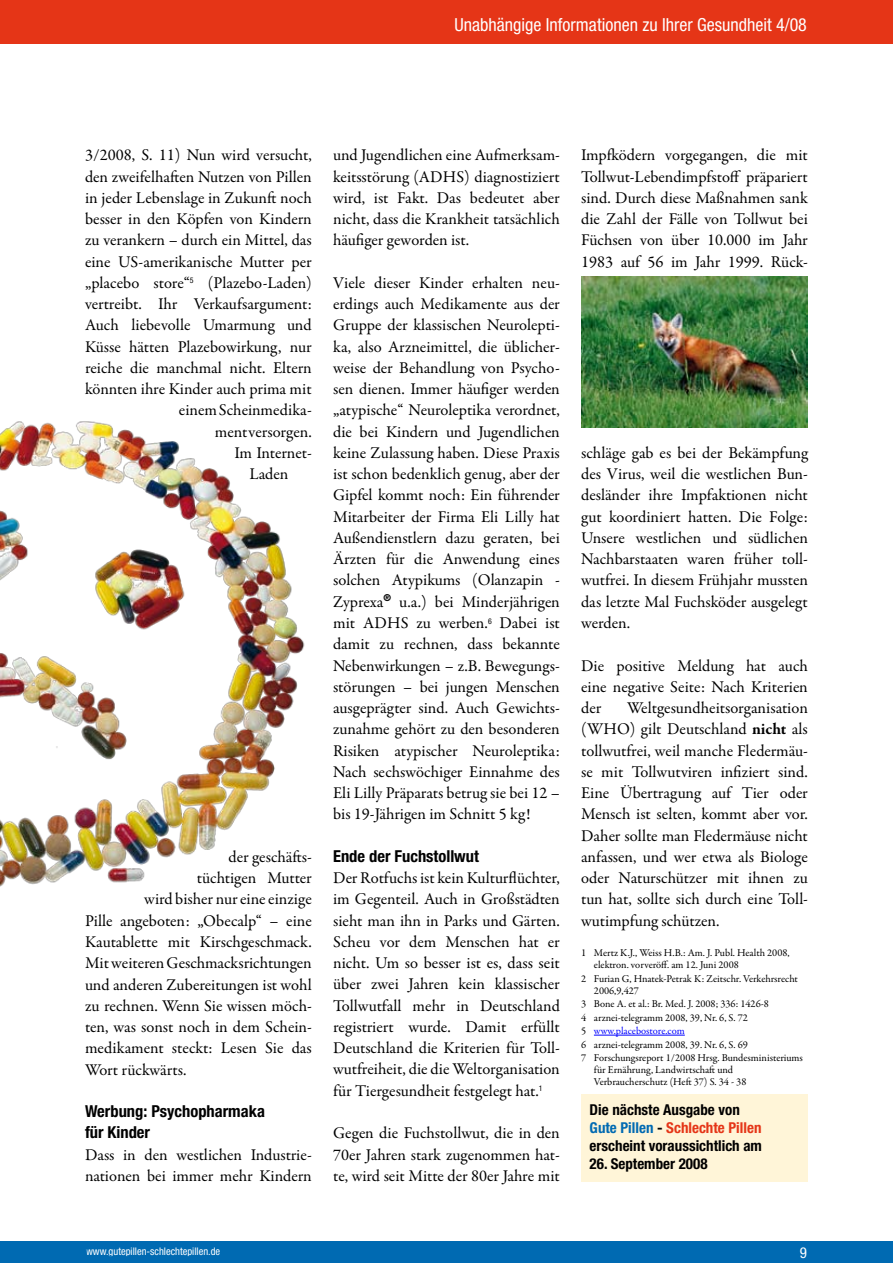
<style>
.page{position:relative;width:893px;height:1263px;background:#fff}
.page>*{position:absolute;margin:0;border:0;box-sizing:border-box;transform-origin:0 0}
.t1{font:condensed 18px "Helvetica Neue LT";color:#fff}
.t2{font:16.5px/21.3px "Garamond Premr Pro";letter-spacing:-.005em;color:#000;text-align:justify}
.t3{font:700 condensed 16.5px/21.3px "Helvetica Neue LT";color:#000}
.t4{font:700 condensed 15px/18px "Helvetica Neue LT";color:#000}
.t5{font:condensed 15px "Helvetica Neue LT";color:#fff}
.t6{font:10.5px/13.5px "Garamond Premr Pro";color:#000}
.t7{font:condensed 10.5px "Helvetica Neue LT";color:#fff}
.s1{font-weight:700}
.s2{color:#00f}
.s3{color:#006ab2}
.s4{color:#e53517}
</style>
<div class="page">
<div style="left:0;top:0;width:893px;height:43px;background:#e53517"></div>
<div style="left:0;top:1241px;width:893px;height:22px;background:#006ab2"></div>
<hr style="left:594px;top:1035px;width:91px;height:1px;background:#00f">
<div style="left:581px;top:1094px;width:227px;height:88px;background:#fff5d8"></div>
<img style="left:581px;top:276px;width:227px;height:152px">
<img style="left:0;top:421px;width:305px;height:466px">
<p class="t1" style="left:455px;top:14px;width:354px">Unabhängige Informationen zu Ihrer Gesundheit 4/08</p>
<p class="t2" style="left:85px;top:145px;width:228px">3/2008, S. 11) Nun wird versucht,</p>
<p class="t2" style="left:85px;top:166px;width:228px">den zweifelhaften Nutzen von Pillen</p>
<p class="t2" style="left:85px;top:187px;width:228px">in jeder Lebenslage in Zukunft noch</p>
<p class="t2" style="left:85px;top:209px;width:228px">besser in den Köpfen von Kindern</p>
<p class="t2" style="left:85px;top:230px;width:228px">zu verankern – durch ein Mittel, das</p>
<p class="t2" style="left:85px;top:251px;width:228px">eine US-amerikanische Mutter per</p>
<p class="t2" style="left:85px;top:272px;width:228px">„placebo store“<sup>5</sup> (Plazebo-Laden)</p>
<p class="t2" style="left:85px;top:294px;width:228px">vertreibt. Ihr Verkaufsargument:</p>
<p class="t2" style="left:85px;top:315px;width:228px">Auch liebevolle Umarmung und</p>
<p class="t2" style="left:85px;top:336px;width:228px">Küsse hätten Plazebowirkung, nur</p>
<p class="t2" style="left:85px;top:357px;width:228px">reiche die manchmal nicht. Eltern</p>
<p class="t2" style="left:85px;top:379px;width:228px">könnten ihre Kinder auch prima mit</p>
<p class="t2" style="left:179px;top:400px;width:134px">einem Scheinmedika-</p>
<p class="t2" style="left:215px;top:421px;width:98px">ment versorgen.</p>
<p class="t2" style="left:234px;top:442px;width:79px">Im Internet-</p>
<p class="t2" style="left:249px;top:464px;width:40px">Laden</p>
<p class="t2" style="left:229px;top:846px;width:82px">der geschäfts-‑</p>
<p class="t2" style="left:197px;top:868px;width:117px">tüchtigen Mutter</p>
<p class="t2" style="left:144px;top:889px;width:169px">wird bisher nur eine einzige</p>
<p class="t2" style="left:85px;top:910px;width:228px">Pille angeboten: „Obecalp“ – eine</p>
<p class="t2" style="left:85px;top:931px;width:228px">Kautablette mit Kirschgeschmack.</p>
<p class="t2" style="left:85px;top:953px;width:228px">Mit weiteren Geschmacksrichtungen</p>
<p class="t2" style="left:85px;top:974px;width:228px">und anderen Zubereitungen ist wohl</p>
<p class="t2" style="left:85px;top:995px;width:228px">zu rechnen. Wenn Sie wissen möch-</p>
<p class="t2" style="left:85px;top:1016px;width:228px">ten, was sonst noch in dem Schein-</p>
<p class="t2" style="left:85px;top:1038px;width:228px">medikament steckt: Lesen Sie das</p>
<p class="t2" style="left:85px;top:1059px;width:103px">Wort rückwärts.</p>
<p class="t3" style="left:85px;top:1100px;width:181px">Werbung: Psychopharmaka für Kinder</p>
<p class="t2" style="left:85px;top:1144px;width:228px">Dass in den westlichen Industrie&shy;nationen bei immer mehr Kindern</p>
<p class="t2" style="left:333px;top:145px;width:228px">und Jugendlichen eine Aufmerksam&shy;keitsstörung (ADHS) diagnostiziert wird, ist Fakt. Das bedeutet aber nicht, dass die Krankheit tatsächlich häufiger geworden ist.</p>
<p class="t2" style="left:333px;top:272px;width:228px">Viele dieser Kinder erhalten neu&shy;erdings auch Medikamente aus der Gruppe der klassischen Neurolepti&shy;ka, also Arzneimittel, die üblicher&shy;weise der Behandlung von Psycho&shy;sen dienen. Immer häufiger werden „atypische“ Neuroleptika verordnet, die bei Kindern und Jugendlichen keine Zulassung haben. Diese Praxis ist schon bedenklich genug, aber der Gipfel kommt noch: Ein führender Mitarbeiter der Firma Eli Lilly hat Außendienstlern dazu geraten, bei Ärzten für die Anwendung eines solchen Atypikums (Olanzapin - Zyprexa<sup>®</sup> u.a.) bei Minderjährigen mit ADHS zu werben.<sup>6</sup> Dabei ist damit zu rechnen, dass bekannte Nebenwirkungen – z.B. Bewegungs&shy;störungen – bei jungen Menschen ausgeprägter sind. Auch Gewichts&shy;zunahme gehört zu den besonderen Risiken atypischer Neuroleptika:<br>Nach sechswöchiger Einnahme des Eli Lilly Präparats betrug sie bei 12 – bis 19-Jährigen im Schnitt 5 kg!</p>
<p class="t3" style="left:333px;top:845px;width:147px">Ende der Fuchstollwut</p>
<p class="t2" style="left:333px;top:868px;width:228px">Der Rotfuchs ist kein Kulturflüchter, im Gegenteil. Auch in Großstädten sieht man ihn in Parks und Gärten.<br>Scheu vor dem Menschen hat er nicht. Um so besser ist es, dass seit über zwei Jahren kein klassischer Tollwutfall mehr in Deutschland registriert wurde. Damit erfüllt Deutschland die Kriterien für Toll&shy;wutfreiheit, die die Weltorganisation für Tiergesundheit festgelegt hat.<sup>1</sup></p>
<p class="t2" style="left:333px;top:1123px;width:228px">Gegen die Fuchstollwut, die in den 70er Jahren stark zugenommen hat&shy;te, wird seit Mitte der 80er Jahre mit</p>
<p class="t2" style="left:581px;top:145px;width:228px">Impfködern vorgegangen, die mit Tollwut-Lebendimpfstoff präpariert sind. Durch diese Maßnahmen sank die Zahl der Fälle von Tollwut bei Füchsen von über 10.000 im Jahr 1983 auf 56 im Jahr 1999. Rück-</p>
<p class="t2" style="left:581px;top:442px;width:228px">schläge gab es bei der Bekämpfung des Virus, weil die westlichen Bun&shy;desländer ihre Impfaktionen nicht gut koordiniert hatten. Die Folge:<br>Unsere westlichen und südlichen Nachbarstaaten waren früher toll&shy;wutfrei. In diesem Frühjahr mussten das letzte Mal Fuchsköder ausgelegt werden.</p>
<p class="t2" style="left:581px;top:655px;width:228px">Die positive Meldung hat auch eine negative Seite: Nach Kriterien der</p>
<p class="t2" style="left:581px;top:697px;width:228px;text-indent:46px">Weltgesundheitsorganisation (WHO) gilt Deutschland <span class="s1">nicht</span> als tollwutfrei, weil manche Fledermäu&shy;se mit Tollwutviren infiziert sind.<br>Eine Übertragung auf Tier oder Mensch ist selten, kommt aber vor.<br>Daher sollte man Fledermäuse nicht anfassen, und wer etwa als Biologe oder Naturschützer mit ihnen zu tun hat, sollte sich durch eine Toll&shy;wutimpfung schützen.</p>
<p class="t6" style="left:594px;top:947px;width:197px;line-height:12px;text-indent:-13px">1 Mertz K.J., Weiss H.B.: Am. J. Publ. Health 2008, elektron. vorveröff. am 12. Juni 2008</p>
<p class="t6" style="left:594px;top:972px;width:206px;line-height:12px;text-indent:-13px">2 Furian G, Hnatek-Petrak K: Zeitschr. Verkehrsrecht<br>2006,9,427</p>
<p class="t6" style="left:581px;top:997px;width:223px">3 Bone A. et al.: Br. Med. J. 2008; 336: 1426-8<br>4 arznei-telegramm 2008, 39, Nr. 6, S. 72<br>5 <span class="s2">www.placebostore.com<br></span>6 arznei-telegramm 2008, 39. Nr. 6, S. 69<br>7 Forschungsreport 1/2008 Hrsg. Bundesministeriums</p>
<p class="t6" style="left:594px;top:1064px;width:154px;line-height:12px">für Ernährung, Landwirtschaft und<br>Verbraucherschutz (Heft 37) S. 34 - 38</p>
<p class="t4" style="left:590px;top:1100px;width:174px">Die nächste Ausgabe von<br><span class="s3">Gute Pillen</span> - <span class="s4">Schlechte Pillen </span>erscheint voraussichtlich am</p>
<p class="t4" style="left:590px;top:1154px;width:119px">26. September 2008</p>
<p class="t7" style="left:86px;top:1245px;width:136px">www.gutepillen-schlechtepillen.de</p>
<p class="t5" style="left:800px;top:1244px;width:9px">9</p>
</div>
